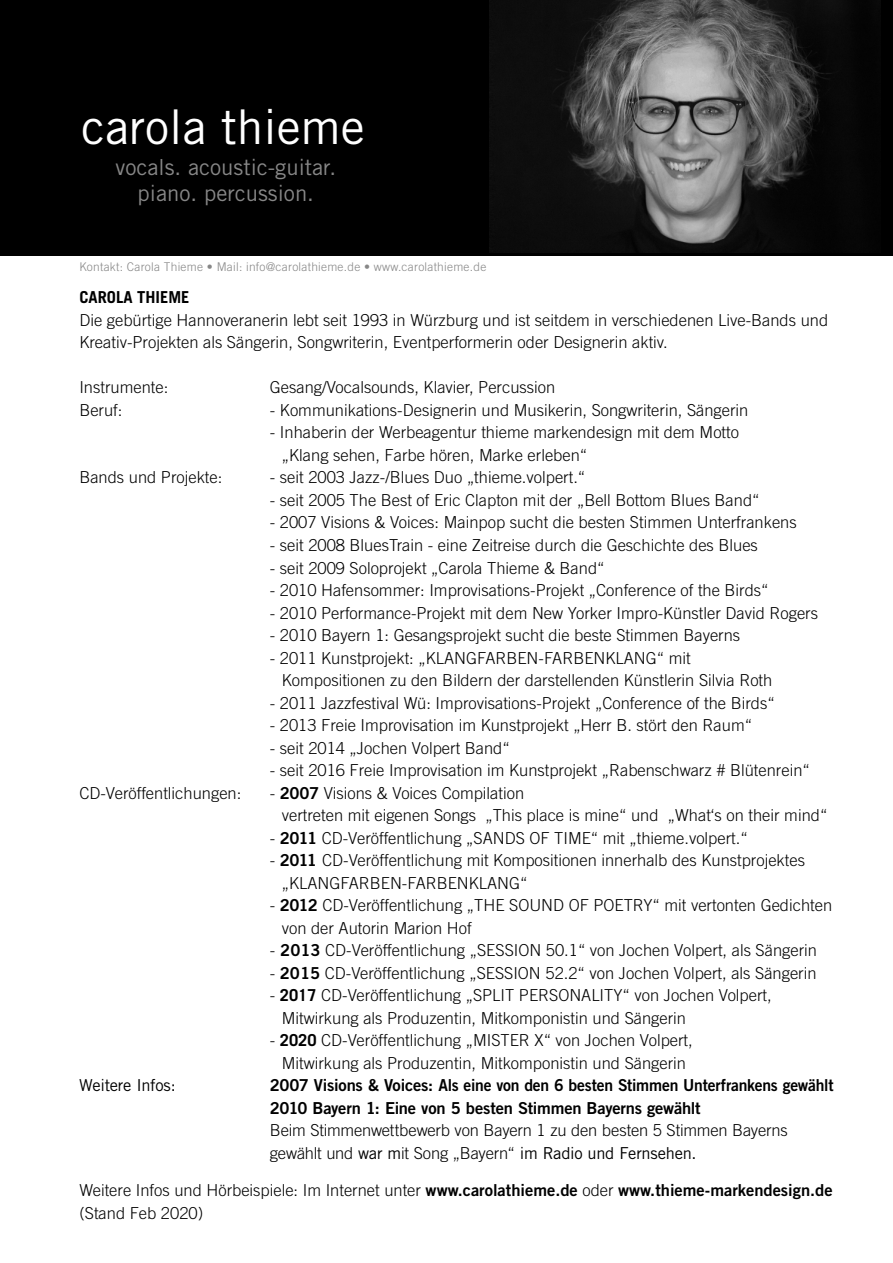
<style>
.page{position:relative;width:893px;height:1263px;background:#fff}
.page>*{position:absolute;margin:0;border:0;box-sizing:border-box;transform-origin:0 0}
.t1{font:48px "Trade Gothic LT Std";color:#fff}
.t2{font:22.2px/26.5px "Trade Gothic LT Std";color:#878787;text-align:center}
.t3{font:300 16.5px/22.5px "Trade Gothic LT Std";color:#000}
.t4{font:16.5px/22.5px "Trade Gothic LT Std Bd 2";letter-spacing:-.015em;color:#000}
.t5{font:16.5px "Trade Gothic LT Std";letter-spacing:-.02em;color:#000}
.t6{font:700 16.5px "Trade Gothic LT Std";color:#000}
.t7{font:300 12px "Trade Gothic LT Std";letter-spacing:.02em;color:#878787}
.s1{font-family:"Trade Gothic LT Std Bd 2";font-weight:400}
.s2{font-weight:700}
.s3{font-weight:400}
</style>
<div class="page">
<div style="left:0;top:0;width:893px;height:255px;background:#000"></div>
<img style="left:489px;top:0;width:391px;height:252px">
<h1 class="t1" style="left:81px;top:98px;width:285px">carola thieme</h1>
<h2 class="t2" style="left:116px;top:153px;width:222px">vocals. acoustic-guitar. piano. percussion.</h2>
<p class="t7" style="left:79px;top:260px;width:408px">Kontakt: Carola Thieme • Mail: info@carolathieme.de • www.carolathieme.de</p>
<p class="t6" style="left:79px;top:287px;width:112px">CAROLA THIEME</p>
<p class="t3" style="left:79px;top:309px;width:750px">Die gebürtige Hannoveranerin lebt seit 1993 in Würzburg und ist seitdem in verschiedenen Live-Bands und<br>Kreativ-Projekten als Sängerin, Songwriterin, Eventperformerin oder Designerin aktiv.</p>
<p class="t3" style="left:79px;top:376px;width:90px">Instrumente:</p>
<p class="t3" style="left:270px;top:376px;width:287px">Gesang/Vocalsounds, Klavier, Percussion</p>
<p class="t3" style="left:79px;top:399px;width:45px">Beruf:</p>
<p class="t3" style="left:270px;top:399px;width:480px">- Kommunikations-Designerin und Musikerin, Songwriterin, Sängerin</p>
<p class="t3" style="left:282px;top:421px;width:459px;text-indent:-12px">- Inhaberin der Werbeagentur thieme markendesign mit dem Motto „Klang sehen, Farbe hören, Marke erleben“</p>
<p class="t3" style="left:79px;top:466px;width:145px">Bands und Projekte:</p>
<p class="t3" style="left:270px;top:466px;width:317px">- seit 2003 Jazz-/Blues Duo „thieme.volpert.“</p>
<p class="t3" style="left:270px;top:489px;width:491px">- seit 2005 The Best of Eric Clapton mit der „Bell Bottom Blues Band“</p>
<p class="t3" style="left:270px;top:511px;width:528px">- 2007 Visions &amp; Voices: Mainpop sucht die besten Stimmen Unterfrankens</p>
<p class="t3" style="left:270px;top:534px;width:490px">- seit 2008 BluesTrain - eine Zeitreise durch die Geschichte des Blues</p>
<p class="t3" style="left:270px;top:556px;width:336px">- seit 2009 Soloprojekt „Carola Thieme &amp; Band“</p>
<p class="t3" style="left:270px;top:579px;width:500px">- 2010 Hafensommer: Improvisations-Projekt „Conference of the Birds“</p>
<p class="t3" style="left:270px;top:601px;width:550px">- 2010 Performance-Projekt mit dem New Yorker Impro-Künstler David Rogers</p>
<p class="t3" style="left:270px;top:624px;width:472px">- 2010 Bayern 1: Gesangsprojekt sucht die beste Stimmen Bayerns</p>
<p class="t3" style="left:282px;top:646px;width:492px;text-indent:-12px">- 2011 Kunstprojekt: „KLANGFARBEN-FARBENKLANG“ mit<br>Kompositionen zu den Bildern der darstellenden Künstlerin Silvia Roth</p>
<p class="t3" style="left:270px;top:691px;width:506px">- 2011 Jazzfestival Wü: Improvisations-Projekt „Conference of the Birds“</p>
<p class="t3" style="left:270px;top:714px;width:484px">- 2013 Freie Improvisation im Kunstprojekt „Herr B. stört den Raum“</p>
<p class="t3" style="left:270px;top:736px;width:241px">- seit 2014 „Jochen Volpert Band“</p>
<p class="t3" style="left:270px;top:759px;width:541px">- seit 2016 Freie Improvisation im Kunstprojekt „Rabenschwarz # Blütenrein“</p>
<p class="t3" style="left:79px;top:781px;width:163px">CD-Veröffentlichungen:</p>
<p class="t3" style="left:282px;top:781px;width:547px;text-indent:-12px">- <span class="s1">2007</span> Visions &amp; Voices Compilation<br>vertreten mit eigenen Songs „This place is mine“ und „What‘s on their mind“</p>
<p class="t3" style="left:270px;top:826px;width:479px">- <span class="s1">2011</span> CD-Veröffentlichung „SANDS OF TIME“ mit „thieme.volpert.“</p>
<p class="t3" style="left:282px;top:849px;width:525px;text-indent:-12px">- <span class="s1">2011</span> CD-Veröffentlichung mit Kompositionen innerhalb des Kunstprojektes „KLANGFARBEN-FARBENKLANG“</p>
<p class="t3" style="left:282px;top:894px;width:552px;text-indent:-12px">- <span class="s1">2012</span> CD-Veröffentlichung „THE SOUND OF POETRY“ mit vertonten Gedichten von der Autorin Marion Hof</p>
<p class="t3" style="left:270px;top:939px;width:549px">- <span class="s1">2013</span> CD-Veröffentlichung „SESSION 50.1“ von Jochen Volpert, als Sängerin</p>
<p class="t3" style="left:270px;top:961px;width:548px">- <span class="s1">2015</span> CD-Veröffentlichung „SESSION 52.2“ von Jochen Volpert, als Sängerin</p>
<p class="t3" style="left:282px;top:984px;width:491px;text-indent:-12px">- <span class="s2">2017</span> CD-Veröffentlichung „SPLIT PERSONALITY“ von Jochen Volpert,<br>Mitwirkung als Produzentin, Mitkomponistin und Sängerin</p>
<p class="t3" style="left:270px;top:1029px;width:425px;text-align:center">- <span class="s2">2020</span> CD-Veröffentlichung „MISTER X“ von Jochen Volpert,<br>Mitwirkung als Produzentin, Mitkomponistin und Sängerin</p>
<p class="t5" style="left:79px;top:1075px;width:98px">Weitere Infos:</p>
<p class="t4" style="left:270px;top:1073px;width:565px">2007 Visions &amp; Voices: Als eine von den 6 besten Stimmen Unterfrankens gewählt<br>2010 Bayern 1: Eine von 5 besten Stimmen Bayerns gewählt</p>
<p class="t3" style="left:270px;top:1119px;width:519px">Beim Stimmenwettbewerb von Bayern 1 zu den besten 5 Stimmen Bayerns gewählt und <span class="s3">war m</span>it Song „Bayern“ <span class="s3">im Radio und Fernsehen.</span></p>
<p class="t3" style="left:79px;top:1179px;width:755px">Weitere Infos und Hörbeispiele: Im Internet unter <span class="s1">www.carolathieme.de</span> oder <span class="s1">www.thieme-markendesign.de </span>(Stand Feb 2020)</p>
</div>
